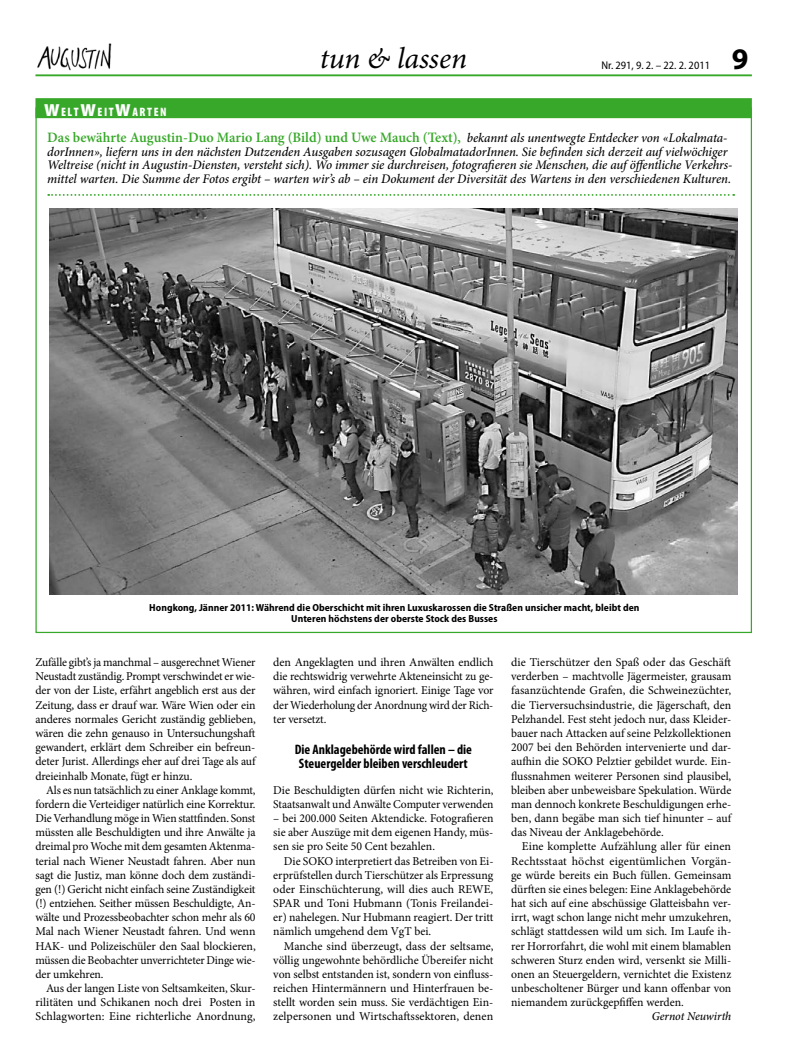
<style>
.page{position:relative;width:798px;height:1063px;background:#fff}
.page>*{position:absolute;margin:0;border:0;box-sizing:border-box;transform-origin:0 0}
.t1{font:italic 30px "Minion Pro";letter-spacing:-.005em;color:#000}
.t2{font:700 30px "Myriad Pro";color:#000}
.t3{font:600 14.38px "Minion Pro";color:#37a829}
.t4{font:700 condensed 13.75px/13.5px "Myriad Pro";color:#000;text-align:center}
.t5{font:italic 500 13.12px/13.9px "Minion Pro";letter-spacing:-.005em;color:#000}
.t6{font:900 condensed 12.25px "Myriad Pro";letter-spacing:.13em;color:#fff}
.t7{font:12px/14.1px "Minion Pro";letter-spacing:-.005em;color:#000;text-align:justify}
.t8{font:12px/14.1px "Minion Pro";letter-spacing:-.005em;color:#000;text-align:justify;scale:.96 1}
.t9{font:italic 500 12px "Minion Pro";letter-spacing:-.005em;color:#000}
.t10{font:semi-condensed 11.25px "Myriad Pro";color:#000}
.t11{font:700 semi-condensed 10.25px/11.8px "Myriad Pro";letter-spacing:.005em;color:#000;text-align:center}
.s1{font-stretch:normal;font-size:17.5px}
.s2{font-weight:500;font-style:italic;font-size:13.12px;color:#000}
</style>
<div class="page">
<hr style="left:35px;top:74px;width:716px;height:2px;background:#37a829">
<img style="left:37px;top:43px;width:75px;height:28px">
<div style="left:35px;top:98px;width:716px;height:20px;background:#37a829"></div>
<svg style="left:48px;top:194px;width:686px;height:2px"></svg>
<img style="left:50px;top:208px;width:687px;height:387px">
<p class="t6" style="left:44px;top:105px;width:124px"><span class="s1">W</span>ELT<span class="s1">W</span>EIT<span class="s1">W</span>ARTEN</p>
<h1 class="t1" style="left:320px;top:38px;width:149px">tun &amp; lassen</h1>
<p class="t10" style="left:601px;top:59px;width:110px">Nr. 291, 9. 2. – 22. 2. 2011</p>
<h1 class="t2" style="left:731px;top:39px;width:18px">9</h1>
<p class="t3" style="left:47px;top:127px;width:681px">Das bewährte Augustin-Duo Mario Lang (Bild) und Uwe Mauch (Text), <span class="s2">bekannt als unentwegte Entdecker von «Lokalmata-</span></p>
<p class="t5" style="left:47px;top:144px;width:686px">dorInnen», liefern uns in den nächsten Dutzenden Ausgaben sozusagen GlobalmatadorInnen. Sie befinden sich derzeit auf vielwöchiger<br>Weltreise (nicht in Augustin-Diensten, versteht sich). Wo immer sie durchreisen, fotografieren sie Menschen, die auf öffentliche Verkehrs&shy;mittel warten. Die Summe der Fotos ergibt – warten wir’s ab – ein Dokument der Diversität des Wartens in den verschiedenen Kulturen.</p>
<p class="t11" style="left:149px;top:601px;width:491px">Hongkong, Jänner 2011: Während die Oberschicht mit ihren Luxuskarossen die Straßen unsicher macht, bleibt den<br>Unteren höchstens der oberste Stock des Busses</p>
<p class="t7" style="left:35px;top:655px;width:222px">Zufälle gibt’s ja manchmal – ausgerechnet Wiener Neustadt zuständig. Prompt verschwindet er wie&shy;der von der Liste, erfährt angeblich erst aus der Zeitung, dass er drauf war. Wäre Wien oder ein anderes normales Gericht zuständig geblieben, wären die zehn genauso in Untersuchungshaft gewandert, erklärt dem Schreiber ein befreun&shy;deter Jurist. Allerdings eher auf drei Tage als auf dreieinhalb Monate, fügt er hinzu.</p>
<p class="t8" style="left:35px;top:783px;width:231px;text-indent:11px">Als es nun tatsächlich zu einer Anklage kommt, fordern die Verteidiger natürlich eine Korrektur.<br>Die Verhandlung möge in Wien stattfinden. Sonst müssten alle Beschuldigten und ihre Anwälte ja dreimal pro Woche mit dem gesamten Aktenma&shy;terial nach Wiener Neustadt fahren. Aber nun sagt die Justiz, man könne doch dem zuständi&shy;gen (!) Gericht nicht einfach seine Zuständigkeit (!) entziehen. Seither müssen Beschuldigte, An&shy;wälte und Prozessbeobachter schon mehr als 60<br>Mal nach Wiener Neustadt fahren. Und wenn HAK- und Polizeischüler den Saal blockieren, müssen die Beobachter unverrichteter Dinge wie&shy;der umkehren.</p>
<p class="t7" style="left:35px;top:981px;width:221px;text-indent:11px">Aus der langen Liste von Seltsamkeiten, Skur&shy;rilitäten und Schikanen noch drei Posten in Schlagworten: Eine richterliche Anordnung,</p>
<p class="t7" style="left:273px;top:655px;width:221px">den Angeklagten und ihren Anwälten endlich die rechtswidrig verwehrte Akteneinsicht zu ge&shy;währen, wird einfach ignoriert. Einige Tage vor der Wiederholung der Anordnung wird der Rich&shy;ter versetzt.</p>
<p class="t4" style="left:294px;top:742px;width:179px">Die Anklagebehörde wird fallen – die<br>Steuergelder bleiben verschleudert</p>
<p class="t7" style="left:273px;top:783px;width:222px">Die Beschuldigten dürfen nicht wie Richterin,<br>Staatsanwalt und Anwälte Computer verwenden</p>
<p class="t7" style="left:273px;top:811px;width:221px">– bei 200.000 Seiten Aktendicke. Fotografieren sie aber Auszüge mit dem eigenen Handy, müs&shy;sen sie pro Seite 50 Cent bezahlen.</p>
<p class="t7" style="left:273px;top:854px;width:221px;text-indent:11px">Die SOKO interpretiert das Betreiben von Ei&shy;erprüfstellen durch Tierschützer als Erpressung oder Einschüchterung, will dies auch REWE, SPAR und Toni Hubmann (Tonis Freilandei&shy;er) nahelegen. Nur Hubmann reagiert. Der tritt nämlich umgehend dem VgT bei.</p>
<p class="t7" style="left:273px;top:939px;width:222px;text-indent:11px">Manche sind überzeugt, dass der seltsame, völlig ungewohnte behördliche Übereifer nicht von selbst entstanden ist, sondern von einfluss&shy;reichen Hintermännern und Hinterfrauen be&shy;stellt worden sein muss. Sie verdächtigen Ein&shy;zelpersonen und Wirtschaftssektoren, denen</p>
<p class="t7" style="left:511px;top:655px;width:221px">die Tierschützer den Spaß oder das Geschäft verderben – machtvolle Jägermeister, grausam fasanzüchtende Grafen, die Schweinezüchter, die Tierversuchsindustrie, die Jägerschaft, den Pelzhandel. Fest steht jedoch nur, dass Kleider&shy;bauer nach Attacken auf seine Pelzkollektionen 2007 bei den Behörden intervenierte und dar&shy;aufhin die SOKO Pelztier gebildet wurde. Ein&shy;flussnahmen weiterer Personen sind plausibel, bleiben aber unbeweisbare Spekulation. Würde man dennoch konkrete Beschuldigungen erhe&shy;ben, dann begäbe man sich tief hinunter – auf das Niveau der Anklagebehörde.</p>
<p class="t7" style="left:511px;top:840px;width:222px;text-indent:11px">Eine komplette Aufzählung aller für einen Rechtsstaat höchst eigentümlichen Vorgän&shy;ge würde bereits ein Buch füllen. Gemeinsam dürften sie eines belegen: Eine Anklagebehörde hat sich auf eine abschüssige Glatteisbahn ver&shy;irrt, wagt schon lange nicht mehr umzukehren, schlägt stattdessen wild um sich. Im Laufe ih&shy;rer Horrorfahrt, die wohl mit einem blamablen schweren Sturz enden wird, versenkt sie Milli&shy;onen an Steuergeldern, vernichtet die Existenz unbescholtener Bürger und kann offenbar von niemandem zurückgepfiffen werden.</p>
<p class="t9" style="left:651px;top:1008px;width:81px">Gernot Neuwirth</p>
</div>
